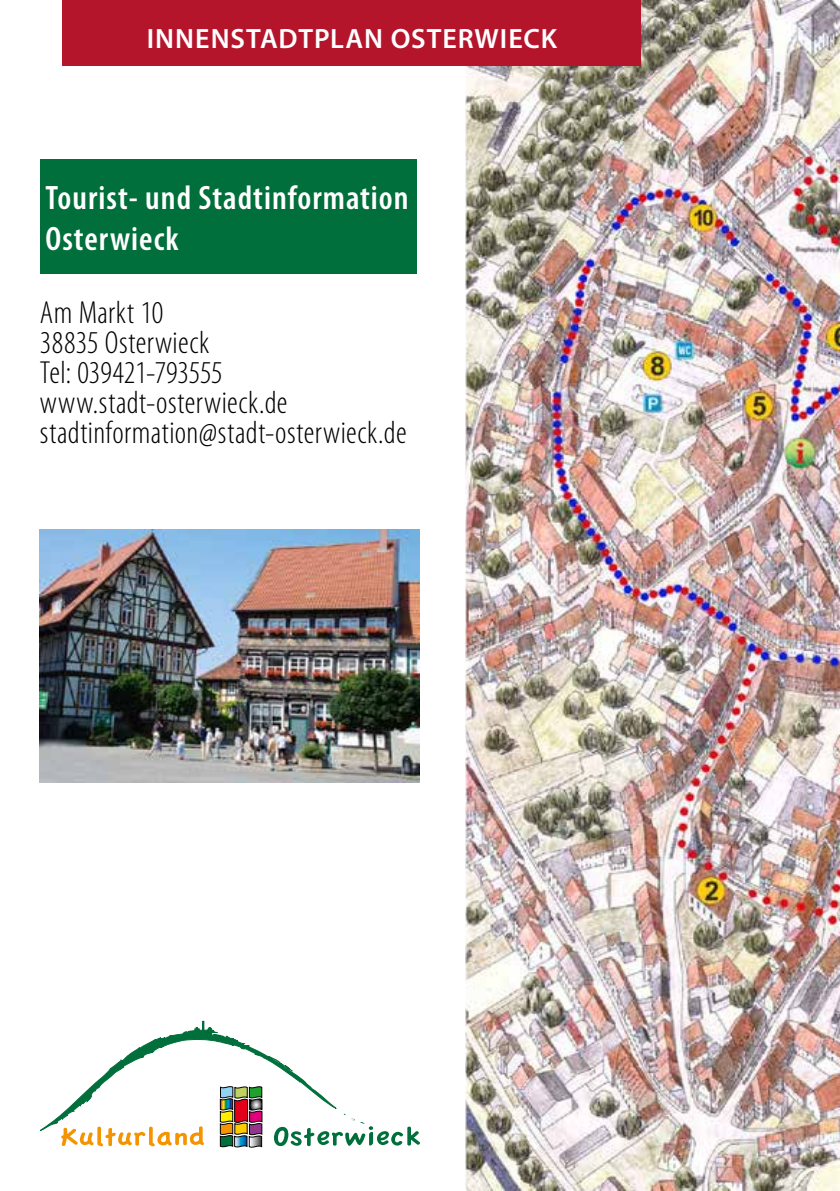
<style>
.page{position:relative;width:840px;height:1191px;background:#fff}
.page>*{position:absolute;margin:0;border:0;box-sizing:border-box;transform-origin:0 0}
.t1{font:600 condensed 34px/40.8px "Myriad Pro";letter-spacing:.03em;color:#fff}
.t2{font:300 condensed 32px/30px "Myriad Pro";letter-spacing:.015em;color:#000}
.t3{font:600 28px "Myriad Pro";letter-spacing:.035em;color:#fff}
</style>
<div class="page">
<div style="left:40px;top:160px;width:376px;height:114px;background:#006f3b"></div>
<img style="left:465px;top:0;width:374px;height:1191px">
<div style="left:62px;top:0;width:579px;height:65px;background:#b5152b"></div>
<img style="left:40px;top:529px;width:380px;height:253px">
<svg style="left:40px;top:1021px;width:380px;height:127px"></svg>
<p class="t3" style="left:147px;top:21px;width:411px">INNENSTADTPLAN OSTERWI ECK</p>
<p class="t1" style="left:46px;top:177px;width:364px">Tourist- und Stadtinformation<br>Osterwieck</p>
<p class="t2" style="left:40px;top:299px;width:368px">Am Markt 10<br>38835 Osterwieck<br>Tel: 039421-793555 www.stadt-osterwieck.de stadtinformation@stadt-osterwieck.de</p>
</div>
